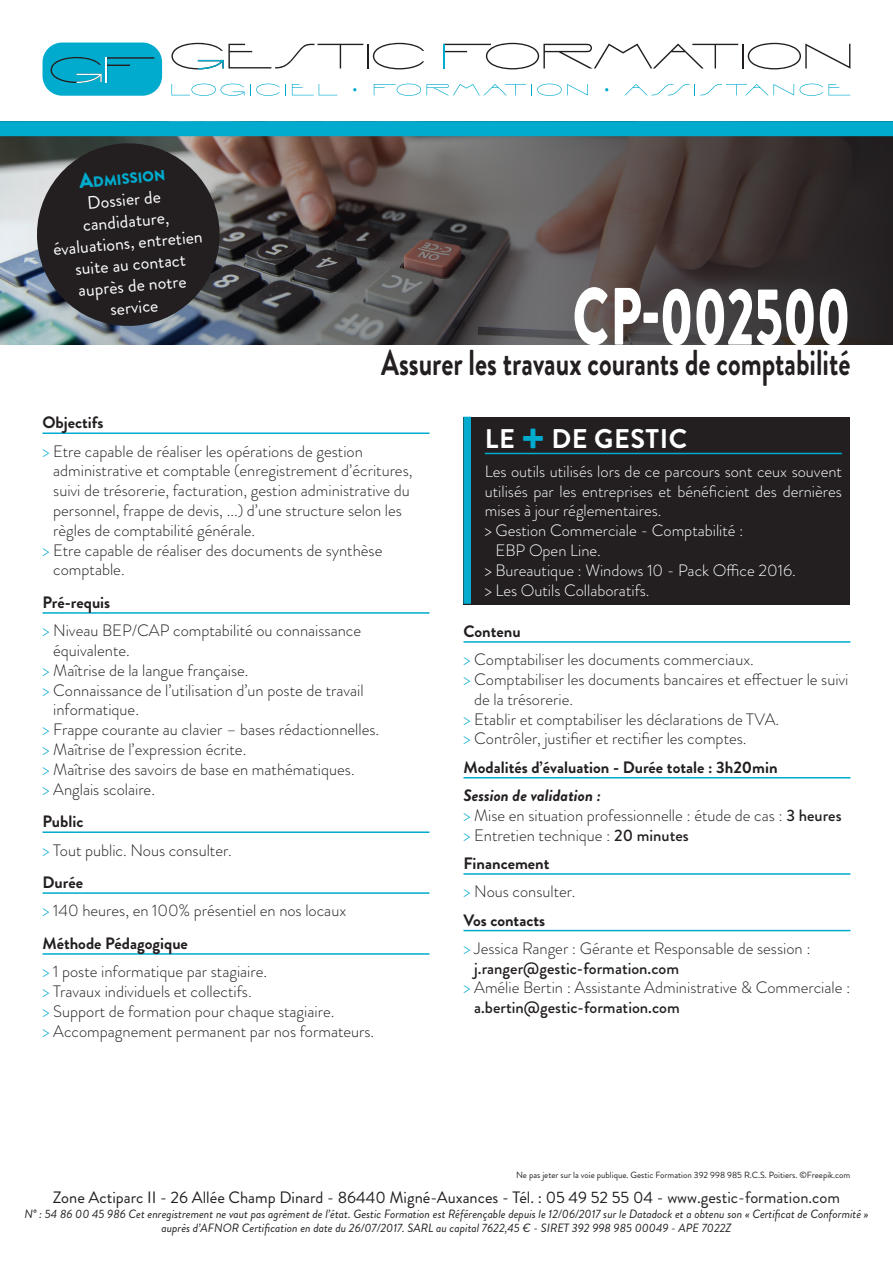
<style>
.page{position:relative;width:893px;height:1263px;background:#fff}
.page>*{position:absolute;margin:0;border:0;box-sizing:border-box;transform-origin:0 0}
.t1{font:900 81px "Brandon Grotesque";color:#fff;scale:.67 1}
.t2{font:700 36px "Brandon Grotesque";color:#231f20;scale:.75 1}
.t3{font:700 27px "Brandon Grotesque";letter-spacing:.02em;color:#fff}
.t4{font:18px/21.6px "Brandon Grotesque";color:#fff;text-align:center}
.t5{font:300 16.5px/28.3px "Brandon Grotesque";color:#231f20}
.t6{font:300 16.5px "Brandon Grotesque";color:#fff}
.t7{font:16.5px "Brandon Grotesque";color:#231f20}
.t8{font:500 16.5px "Brandon Grotesque";color:#231f20}
.t9{font:700 16.5px "Brandon Grotesque";color:#231f20}
.t10{font:900 14.7px "Brandon Grotesque";color:#00abcd}
.t11{font:italic 12px/14.4px "Brandon Grotesque";color:#231f20;text-align:center}
.t12{font:9px "Brandon Grotesque";color:#231f20}
.s1{font-size:21px}
.s2{font-weight:700}
.s3{color:#00abcd}
.s4{font-weight:900;font-size:45px;color:#00abcd}
.s5{font-weight:700;font-style:italic}
.s6{font-weight:500}
</style>
<div class="page">
<img style="left:0;top:136px;width:893px;height:209px">
<svg style="left:171px;top:84px;width:115px;height:12px"></svg>
<svg style="left:292px;top:84px;width:45px;height:11px"></svg>
<svg style="left:374px;top:84px;width:214px;height:12px"></svg>
<svg style="left:625px;top:84px;width:169px;height:11px"></svg>
<svg style="left:800px;top:84px;width:50px;height:12px"></svg>
<div style="left:43px;top:43px;width:119px;height:53px;background:#00abcd;border-radius:20px"></div>
<svg style="left:443px;top:43px;width:407px;height:26px"></svg>
<hr style="left:443px;top:44px;width:2px;height:24px;background:#00abcd">
<svg style="left:171px;top:43px;width:253px;height:26px"></svg>
<svg style="left:51px;top:57px;width:103px;height:26px"></svg>
<svg style="left:33px;top:139px;width:191px;height:191px;background:#3b3a3c"></svg>
<hr style="left:43px;top:432px;width:386px;height:2px;background:#00abcd">
<hr style="left:43px;top:612px;width:386px;height:2px;background:#00abcd">
<hr style="left:43px;top:831px;width:386px;height:2px;background:#00abcd">
<hr style="left:43px;top:892px;width:386px;height:2px;background:#00abcd">
<hr style="left:43px;top:953px;width:386px;height:2px;background:#00abcd">
<hr style="left:463px;top:641px;width:387px;height:2px;background:#00abcd">
<hr style="left:463px;top:777px;width:387px;height:1px;background:#00abcd">
<hr style="left:463px;top:873px;width:387px;height:2px;background:#00abcd">
<hr style="left:463px;top:930px;width:387px;height:1px;background:#00abcd">
<div style="left:0;top:121px;width:893px;height:15px;background:#00abcd"></div>
<div style="left:463px;top:417px;width:387px;height:187px;background:#231f20"></div>
<hr style="left:485px;top:453px;width:357px;height:1px;background:#00abcd">
<div style="left:463px;top:417px;width:8px;height:187px;background:#00abcd"></div>
<p class="t10" style="left:78px;top:172px;width:88px;rotate:-5deg"><span class="s1">A</span>dmission</p>
<p class="t4" style="left:49px;top:195px;width:152px;rotate:-5deg">Dossier de candidature, évaluations, entretien suite au contact auprès de notre service</p>
<h1 class="t1" style="left:573px;top:259px;width:416px">CP-002500</h1>
<h2 class="t2" style="left:381px;top:337px;width:627px">Assurer les travaux courants de comptabilité</h2>
<p class="t5" style="left:43px;top:408px;width:322px"><span class="s2">Objectifs<br></span><span class="s3">&gt;</span> Etre capable de réaliser les opérations de gestion</p>
<p class="t5" style="left:53px;top:457px;width:361px">administrative et comptable (enregistrement d’écritures,</p>
<p class="t5" style="left:53px;top:476px;width:358px">suivi de trésorerie, facturation, gestion administrative du</p>
<p class="t5" style="left:53px;top:496px;width:350px">personnel, frappe de devis, ...) d’une structure selon les</p>
<p class="t5" style="left:53px;top:516px;width:204px">règles de comptabilité générale.</p>
<p class="t5" style="left:43px;top:536px;width:341px"><span class="s3">&gt;</span> Etre capable de réaliser des documents de synthèse</p>
<p class="t5" style="left:53px;top:556px;width:73px">comptable.</p>
<p class="t5" style="left:43px;top:588px;width:320px"><span class="s2">Pré-requis<br></span><span class="s3">&gt;</span> Niveau BEP/CAP comptabilité ou connaissance</p>
<p class="t5" style="left:53px;top:636px;width:78px">équivalente.</p>
<p class="t5" style="left:43px;top:656px;width:208px"><span class="s3">&gt;</span> Maîtrise de la langue française.</p>
<p class="t5" style="left:43px;top:676px;width:323px"><span class="s3">&gt;</span> Connaissance de l’utilisation d’un poste de travail</p>
<p class="t5" style="left:53px;top:696px;width:87px">informatique.</p>
<p class="t5" style="left:43px;top:715px;width:338px"><span class="s3">&gt;</span> Frappe courante au clavier – bases rédactionnelles.</p>
<p class="t5" style="left:43px;top:735px;width:205px"><span class="s3">&gt;</span> Maîtrise de l’expression écrite.</p>
<p class="t5" style="left:43px;top:755px;width:314px"><span class="s3">&gt;</span> Maîtrise des savoirs de base en mathématiques.</p>
<p class="t5" style="left:43px;top:775px;width:114px"><span class="s3">&gt;</span> Anglais scolaire.</p>
<p class="t5" style="left:43px;top:807px;width:191px"><span class="s2">Public<br></span><span class="s3">&gt;</span> Tout public. Nous consulter.</p>
<p class="t5" style="left:43px;top:868px;width:305px"><span class="s2">Durée<br></span><span class="s3">&gt;</span> 140 heures, en 100% présentiel en nos locaux</p>
<p class="t5" style="left:43px;top:929px;width:226px"><span class="s2">Méthode Pédagogique<br></span><span class="s3">&gt;</span> 1 poste informatique par stagiaire.</p>
<p class="t5" style="left:43px;top:981px;width:333px;line-height:19.8px"><span class="s3">&gt;</span> Travaux individuels et collectifs.<br><span class="s3">&gt;</span> Support de formation pour chaque stagiaire.<br><span class="s3">&gt;</span> Accompagnement permanent par nos formateurs.</p>
<h3 class="t3" style="left:485px;top:420px;width:204px">LE <span class="s4">+</span> DE GESTIC</h3>
<p class="t6" style="left:485px;top:460px;width:359px">Les outils utilisés lors de ce parcours sont ceux souvent</p>
<p class="t6" style="left:485px;top:480px;width:359px">utilisés par les entreprises et bénéficient des dernières</p>
<p class="t6" style="left:485px;top:499px;width:178px">mises à jour réglementaires.</p>
<p class="t6" style="left:485px;top:519px;width:260px">&gt; Gestion Commerciale - Comptabilité :</p>
<p class="t6" style="left:495px;top:539px;width:107px">EBP Open Line.</p>
<p class="t6" style="left:485px;top:559px;width:313px">&gt; Bureautique : Windows 10 - Pack Office 2016.</p>
<p class="t6" style="left:485px;top:579px;width:166px">&gt; Les Outils Collaboratifs.</p>
<p class="t5" style="left:463px;top:617px;width:292px"><span class="s2">Contenu<br></span><span class="s3">&gt;</span> Comptabiliser les documents commerciaux.</p>
<p class="t5" style="left:463px;top:665px;width:387px"><span class="s3">&gt;</span> Comptabiliser les documents bancaires et effectuer le suivi</p>
<p class="t5" style="left:474px;top:685px;width:100px">de la trésorerie.</p>
<p class="t5" style="left:463px;top:705px;width:317px"><span class="s3">&gt;</span> Etablir et comptabiliser les déclarations de TVA.</p>
<p class="t5" style="left:463px;top:725px;width:285px"><span class="s3">&gt;</span> Contrôler, justifier et rectifier les comptes.</p>
<p class="t9" style="left:463px;top:755px;width:316px">Modalités d’évaluation - Durée totale : 3h20min</p>
<p class="t5" style="left:463px;top:785px;width:380px;line-height:19.8px"><span class="s5">Session de validation :<br></span><span class="s3">&gt;</span> Mise en situation professionnelle : étude de cas : <span class="s6">3 heures </span><span class="s3">&gt;</span> Entretien technique : <span class="s6">20 minutes</span></p>
<p class="t5" style="left:463px;top:849px;width:349px"><span class="s2">Financement<br></span><span class="s3">&gt;</span> Nous consulter.<br><span class="s2">Vos contacts<br></span><span class="s3">&gt;</span> Jessica Ranger : Gérante et Responsable de session :</p>
<p class="t8" style="left:474px;top:956px;width:206px">j.ranger@gestic-formation.com</p>
<p class="t5" style="left:463px;top:974px;width:388px"><span class="s3">&gt;</span> Amélie Bertin : Assistante Administrative &amp; Commerciale :</p>
<p class="t8" style="left:474px;top:996px;width:207px">a.bertin@gestic-formation.com</p>
<p class="t12" style="left:516px;top:1169px;width:336px">Ne pas jeter sur la voie publique. Gestic Formation 392 998 985 R.C.S. Poitiers. ©Freepik.com</p>
<p class="t7" style="left:53px;top:1186px;width:789px">Zone Actiparc II - 26 Allée Champ Dinard - 86440 Migné-Auxances - Tél. : 05 49 52 55 04 - www.gestic-formation.com</p>
<p class="t11" style="left:24px;top:1206px;width:846px">N° : 54 86 00 45 986 Cet enregistrement ne vaut pas agrément de l’état. Gestic Formation est Référençable depuis le 12/06/2017 sur le Datadock et a obtenu son « Certificat de Conformité » auprès d’AFNOR Certification en date du 26/07/2017. SARL au capital 7622,45 € - SIRET 392 998 985 00049 - APE 7022Z</p>
</div>
